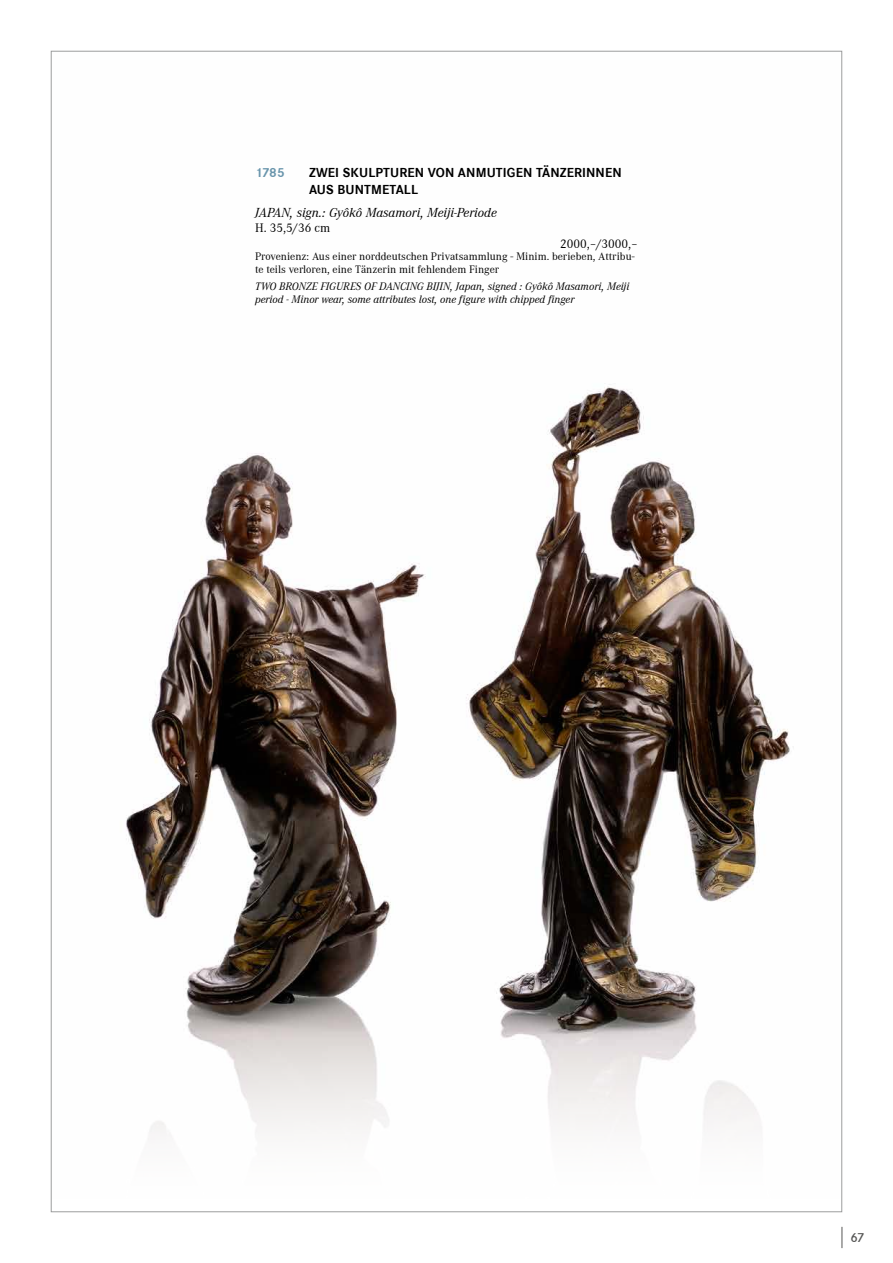
<style>
.page{position:relative;width:893px;height:1263px;background:#fff}
.page>*{position:absolute;margin:0;border:0;box-sizing:border-box;transform-origin:0 0}
.t1{font:700 13.5px/16.5px "Corporate S";letter-spacing:.01em;color:#000}
.t2{font:italic 13.5px "Corporate A";color:#000}
.t3{font:700 13.5px "Corporate S";color:#6995ac}
.t4{font:600 13.5px "Corporate S";color:#575756}
.t5{font:12.75px "Corporate A";color:#000}
.t6{font:italic 11.25px/12.8px "Corporate A";color:#000}
.t7{font:11.25px/12.8px "Corporate A";color:#000}
</style>
<div class="page">
<svg style="left:842px;top:1227px;width:1px;height:21px"></svg>
<img style="left:126px;top:384px;width:664px;height:750px">
<p class="t3" style="left:255px;top:165px;width:31px">1785</p>
<p class="t1" style="left:309px;top:165px;width:314px">ZWEI SKULPTUREN VON ANMUTIGEN TÄNZERINNEN<br>AUS BUNTMETALL</p>
<p class="t2" style="left:255px;top:205px;width:243px">JAPAN, sign.: Gyôkô Masamori, Meiji-Periode</p>
<p class="t5" style="left:255px;top:221px;width:77px">H. 35,5/36 cm</p>
<p class="t5" style="left:560px;top:236px;width:79px">2000,–/3000,–</p>
<p class="t7" style="left:255px;top:251px;width:381px">Provenienz: Aus einer norddeutschen Privatsammlung - Minim. berieben, Attribu&shy;te teils verloren, eine Tänzerin mit fehlendem Finger</p>
<p class="t6" style="left:255px;top:280px;width:376px">TWO BRONZE FIGURES OF DANCING BIJIN, Japan, signed : Gyôkô Masamori, Meiji period - Minor wear, some attributes lost, one figure with chipped finger</p>
<p class="t4" style="left:850px;top:1230px;width:16px">67</p>
</div>
